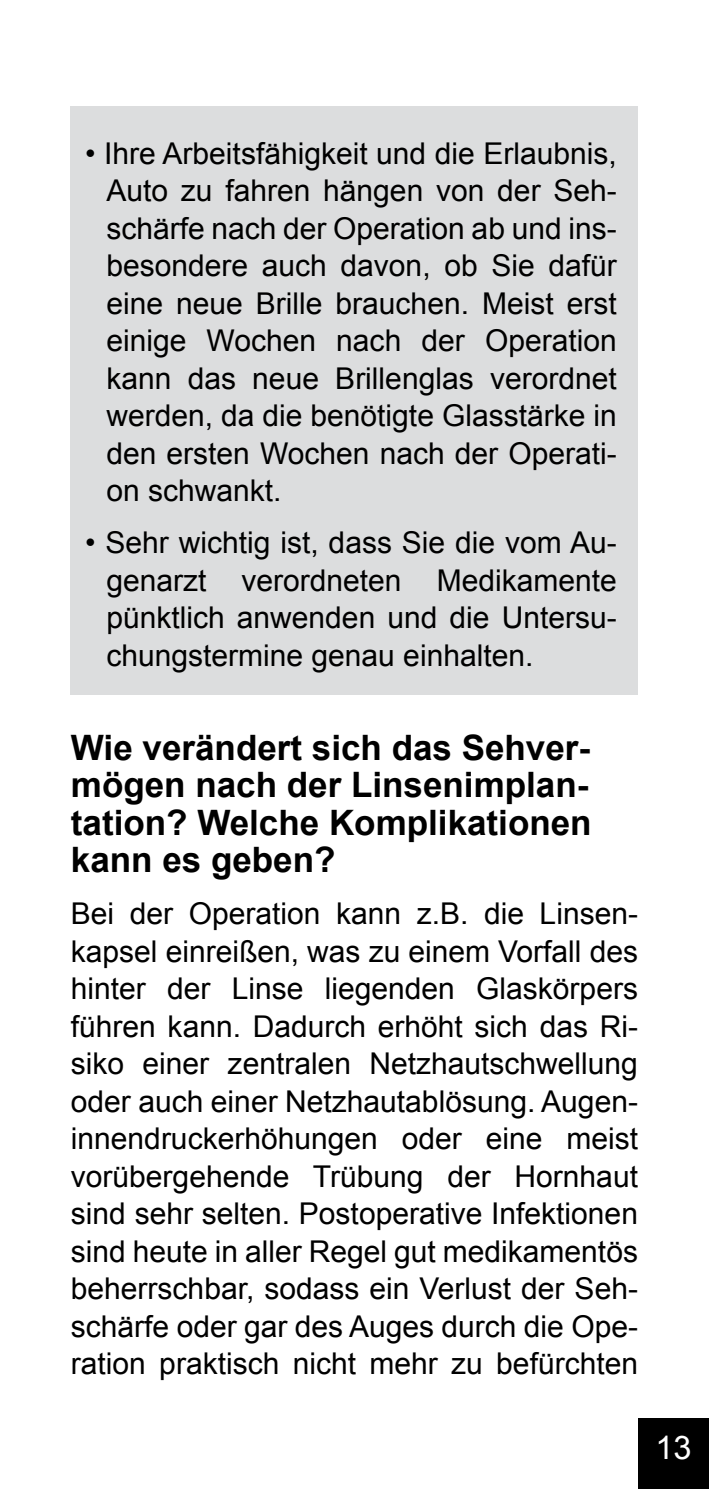
<style>
.page{position:relative;width:709px;height:1489px;background:#fff}
.page>*{position:absolute;margin:0;border:0;box-sizing:border-box;transform-origin:0 0}
.t1{font:700 35px/37.5px "Arial";color:#000;text-align:justify}
.t2{font:32.5px "Arial";color:#fff}
.t3{font:30px/37.5px "Arial";color:#000;text-align:justify}
</style>
<div class="page">
<div style="left:638px;top:1417px;width:71px;height:71px;background:#000"></div>
<div style="left:71px;top:106px;width:567px;height:588px;background:#dcddde"></div>
<p class="t3" style="left:106px;top:135px;width:512px;text-indent:-21px">• Ihre Arbeitsfähigkeit und die Erlaubnis, Auto zu fahren hängen von der Seh&shy;schärfe nach der Operation ab und ins&shy;besondere auch davon, ob Sie dafür eine neue Brille brauchen. Meist erst einige Wochen nach der Operation kann das neue Brillenglas verordnet werden, da die benötigte Glasstärke in den ersten Wochen nach der Operati&shy;on schwankt.</p>
<p class="t3" style="left:106px;top:524px;width:512px;text-indent:-21px">• Sehr wichtig ist, dass Sie die vom Au&shy;genarzt verordneten Medikamente pünktlich anwenden und die Untersu&shy;chungstermine genau einhalten.</p>
<p class="t1" style="left:71px;top:729px;width:522px">Wie verändert sich das Sehver&shy;mögen nach der Linsenimplan&shy;tation? Welche Komplikationen kann es geben?</p>
<p class="t3" style="left:71px;top:895px;width:568px">Bei der Operation kann z.B. die Linsen&shy;kapsel einreißen, was zu einem Vorfall des hinter der Linse liegenden Glaskörpers führen kann. Dadurch erhöht sich das Ri&shy;siko einer zentralen Netzhautschwellung oder auch einer Netzhautablösung. Augen&shy;innendruckerhöhungen oder eine meist vorübergehende Trübung der Hornhaut sind sehr selten. Postoperative Infektionen sind heute in aller Regel gut medikamentös beherrschbar, sodass ein Verlust der Seh&shy;schärfe oder gar des Auges durch die Ope&shy;ration praktisch nicht mehr zu befürchten</p>
<p class="t2" style="left:655px;top:1425px;width:38px">13</p>
</div>
